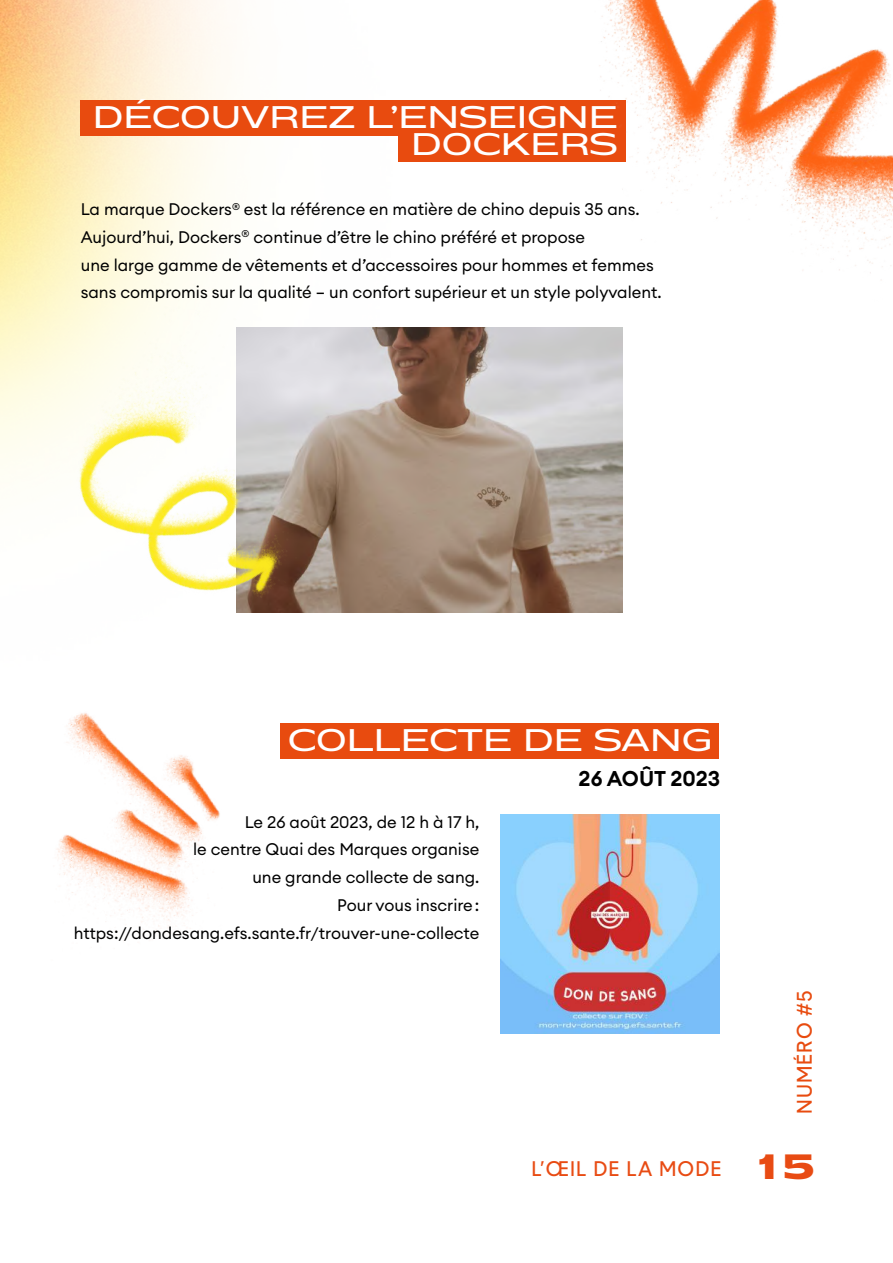
<style>
.page{position:relative;width:893px;height:1263px;background:#fff}
.page>*{position:absolute;margin:0;border:0;box-sizing:border-box;transform-origin:0 0}
.t1{font:800 35.1px "Matrice";color:#e84b13}
.t2{font:500 31.2px/27.6px "Matrice";color:#fff;text-align:right}
.t3{font:600 21.15px "Euclid Circular A";color:#000}
.t4{font:20.55px "Basetica";letter-spacing:.05em;color:#e84b13}
.t5{font:20.55px "Basetica";letter-spacing:.05em;color:#e84b0f}
.t6{font:16.65px/27.8px "Euclid Circular A";color:#000}
</style>
<div class="page">
<img style="left:0;top:0;width:392px;height:724px">
<div style="left:80px;top:100px;width:546px;height:36px;background:#e84b0f"></div>
<div style="left:399px;top:127px;width:227px;height:35px;background:#e84b0f"></div>
<div style="left:280px;top:724px;width:439px;height:35px;background:#e84b0f"></div>
<img style="left:404px;top:327px;width:219px;height:286px">
<img style="left:6px;top:247px;width:398px;height:401px">
<img style="left:569px;top:0;width:324px;height:359px">
<img style="left:13px;top:694px;width:226px;height:237px">
<img style="left:501px;top:814px;width:218px;height:219px">
<h2 class="t2" style="left:93px;top:101px;width:527px">DÉCOUVREZ L’ENSEIGNE<br>DOCKERS</h2>
<p class="t6" style="left:81px;top:195px;width:582px">La marque Dockers<sup>®</sup> est la référence en matière de chino depuis 35 ans.<br>Aujourd’hui, Dockers<sup>®</sup> continue d’être le chino préféré et propose<br>une large gamme de vêtements et d’accessoires pour hommes et femmes sans compromis sur la qualité – un confort supérieur et un style polyvalent.</p>
<h2 class="t2" style="left:288px;top:724px;width:425px">COLLECTE DE SANG</h2>
<p class="t6" style="left:74px;top:807px;width:407px;text-align:right">Le 26 août 2023, de 12 h à 17 h,<br>le centre Quai des Marques organise<br>une grande collecte de sang.<br>Pour vous inscrire : https://dondesang.efs.sante.fr/trouver-une-collecte</p>
<p class="t3" style="left:579px;top:765px;width:143px">26 AOÛT 2023</p>
<p class="t4" style="left:532px;top:1155px;width:191px">L’ŒIL DE LA MODE</p>
<p class="t5" style="left:791px;top:1114px;width:125px;rotate:-90deg">NUMÉRO #5</p>
<h1 class="t1" style="left:759px;top:1139px;width:57px">15</h1>
</div>
